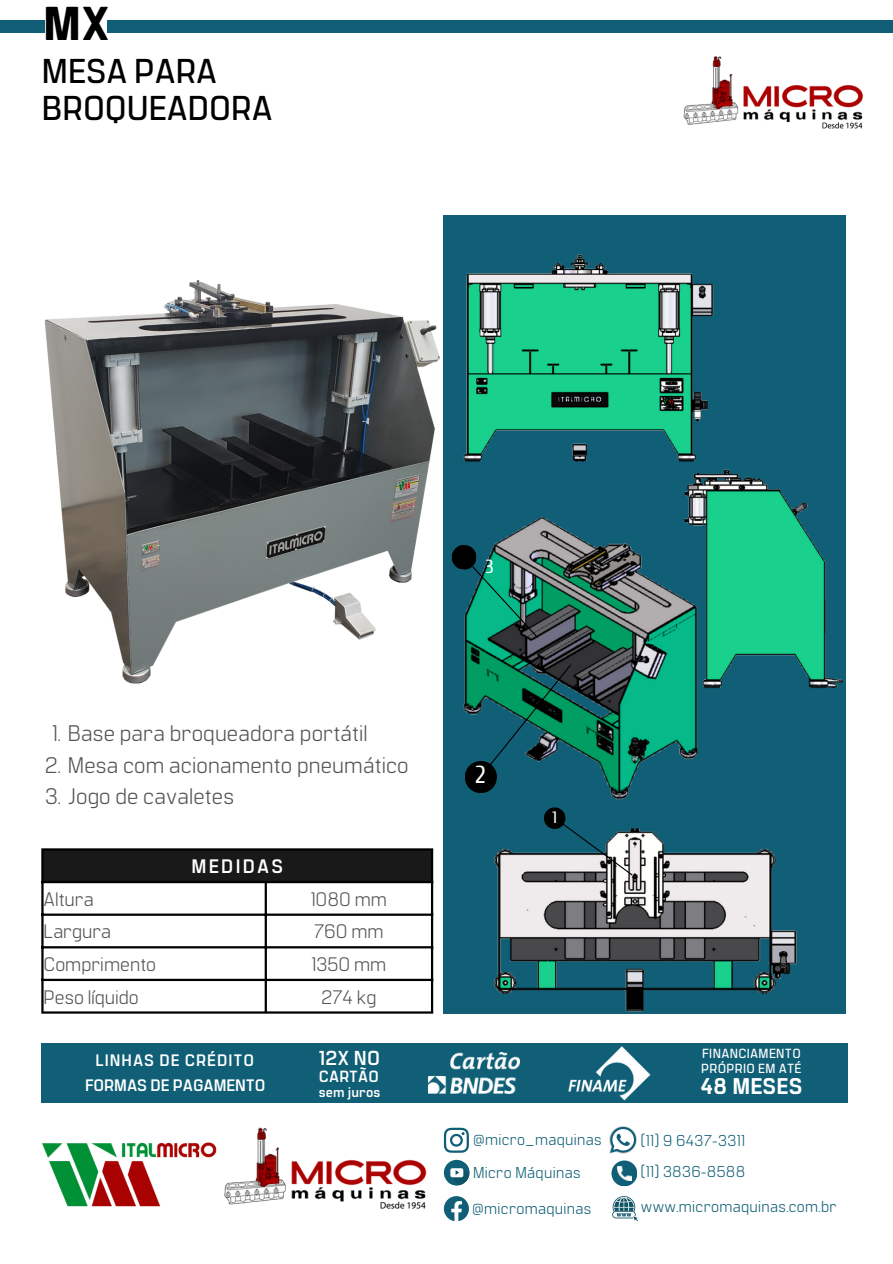
<style>
.page{position:relative;width:893px;height:1264px;background:#fff}
.page>*{position:absolute;margin:0;border:0;box-sizing:border-box;transform-origin:0 0}
.t1{font:800 47.4px "Manifold CF";color:#000}
.t2{font:600 34.5px/37.5px "Manifold CF";color:#000}
.t3{font:24.6px "Cuprum";color:#fff}
.t4{font:800 22.65px "Manifold CF";letter-spacing:.01em;color:#fff}
.t5{font:22.5px "Manifold CF";letter-spacing:.005em;color:#545454}
.t6{font:700 20.1px "Manifold CF";color:#fff}
.t7{font:19.5px "Manifold CF";color:#545454}
.t8{font:700 19.5px "Manifold CF";letter-spacing:.115em;color:#fff}
.t9{font:18.9px "Cuprum";color:#fff}
.t10{font:700 16.5px "Manifold CF";color:#fff}
.t11{font:700 16.5px "Manifold CF";letter-spacing:.06em;color:#fff}
.t12{font:16.5px "Cuprum";color:#fff}
.t13{font:700 16.2px "Manifold CF";letter-spacing:.01em;color:#fff}
.t14{font:15.75px "Manifold CF";letter-spacing:.02em;color:#105f76}
.t15{font:700 13.95px "Manifold CF";letter-spacing:.01em;color:#fff}
.t16{font:600 13.2px/14.9px "Manifold CF";letter-spacing:.025em;color:#fff}
</style>
<div class="page">
<img style="left:683px;top:56px;width:181px;height:73px">
<div style="left:443px;top:215px;width:403px;height:798px;background:#105f76"></div>
<div style="left:42px;top:849px;width:390px;height:33px;background:#191919"></div>
<hr style="left:41px;top:850px;width:3px;height:161px;background:#000">
<hr style="left:265px;top:883px;width:2px;height:128px;background:#000">
<hr style="left:431px;top:850px;width:2px;height:161px;background:#000">
<hr style="left:41px;top:848px;width:392px;height:2px;background:#000">
<hr style="left:41px;top:881px;width:392px;height:2px;background:#000">
<hr style="left:41px;top:913px;width:392px;height:2px;background:#000">
<hr style="left:41px;top:946px;width:392px;height:2px;background:#000">
<hr style="left:41px;top:978px;width:392px;height:3px;background:#000">
<hr style="left:41px;top:1011px;width:392px;height:2px;background:#000">
<div style="left:611px;top:1160px;width:26px;height:26px;background:#105f76;border-radius:50%"></div>
<img style="left:617px;top:1166px;width:14px;height:14px">
<svg style="left:444px;top:1159px;width:25px;height:26px"></svg>
<svg style="left:447px;top:1163px;width:23px;height:23px"></svg>
<img style="left:609px;top:1136px;width:28px;height:17px">
<svg style="left:610px;top:1126px;width:26px;height:26px"></svg>
<svg style="left:444px;top:1127px;width:25px;height:25px"></svg>
<svg style="left:444px;top:1196px;width:25px;height:25px"></svg>
<svg style="left:612px;top:1196px;width:26px;height:25px"></svg>
<div style="left:41px;top:1043px;width:807px;height:60px;background:#105f76"></div>
<img style="left:224px;top:1076px;width:208px;height:133px">
<img style="left:42px;top:1142px;width:175px;height:65px">
<img style="left:429px;top:1076px;width:4px;height:17px">
<img style="left:44px;top:280px;width:396px;height:403px">
<img style="left:463px;top:254px;width:251px;height:208px">
<img style="left:668px;top:437px;width:176px;height:246px">
<img style="left:389px;top:480px;width:452px;height:436px">
<img style="left:433px;top:815px;width:413px;height:286px">
<svg style="left:555px;top:818px;width:78px;height:58px"></svg>
<div style="left:544px;top:807px;width:21px;height:22px;background:#000;border-radius:50%"></div>
<svg style="left:451px;top:544px;width:88px;height:95px"></svg>
<svg style="left:464px;top:663px;width:108px;height:130px"></svg>
<div style="left:107px;top:21px;width:785px;height:12px;background:#105f76"></div>
<div style="left:0;top:21px;width:44px;height:12px;background:#105f76"></div>
<p class="t1" style="left:43px;top:-8px;width:68px">MX</p>
<p class="t2" style="left:42px;top:50px;width:232px">MESA PARA<br>BROQUEADORA</p>
<p class="t5" style="left:52px;top:719px;width:317px">1. Base para broqueadora portátil</p>
<p class="t5" style="left:45px;top:750px;width:365px">2. Mesa com acionamento pneumático</p>
<p class="t5" style="left:45px;top:781px;width:190px">3. Jogo de cavaletes</p>
<p class="t8" style="left:191px;top:853px;width:93px">MEDIDAS</p>
<p class="t7" style="left:44px;top:886px;width:52px">Altura</p>
<p class="t7" style="left:311px;top:886px;width:78px">1080 mm</p>
<p class="t7" style="left:44px;top:918px;width:69px">Largura</p>
<p class="t7" style="left:314px;top:918px;width:71px">760 mm</p>
<p class="t7" style="left:44px;top:951px;width:114px">Comprimento</p>
<p class="t7" style="left:311px;top:951px;width:76px">1350 mm</p>
<p class="t7" style="left:44px;top:984px;width:97px">Peso líquido</p>
<p class="t7" style="left:321px;top:984px;width:56px">274 kg</p>
<p class="t11" style="left:95px;top:1049px;width:160px">LINHAS DE CRÉDITO</p>
<p class="t10" style="left:85px;top:1074px;width:182px">FORMAS DE PAGAMENTO</p>
<p class="t6" style="left:319px;top:1044px;width:63px">12X NO</p>
<p class="t13" style="left:319px;top:1065px;width:61px">CARTÃO</p>
<p class="t15" style="left:319px;top:1083px;width:63px">sem juros</p>
<p class="t9" style="left:486px;top:556px;width:9px">3</p>
<p class="t3" style="left:475px;top:760px;width:11px">2</p>
<p class="t12" style="left:552px;top:808px;width:6px">1</p>
<p class="t16" style="left:701px;top:1044px;width:102px">FINANCIAMENTO<br>PRÓPRIO EM ATÉ</p>
<p class="t4" style="left:700px;top:1071px;width:104px">48 MESES</p>
<p class="t14" style="left:473px;top:1129px;width:130px">@micro_maquinas</p>
<p class="t14" style="left:641px;top:1130px;width:106px">(11) 9 6437-3311</p>
<p class="t14" style="left:473px;top:1162px;width:109px">Micro Máquinas</p>
<p class="t14" style="left:472px;top:1197px;width:121px">@micromaquinas</p>
<p class="t14" style="left:641px;top:1161px;width:106px">(11) 3836-8588</p>
<p class="t14" style="left:641px;top:1196px;width:197px">www.micromaquinas.com.br</p>
</div>
